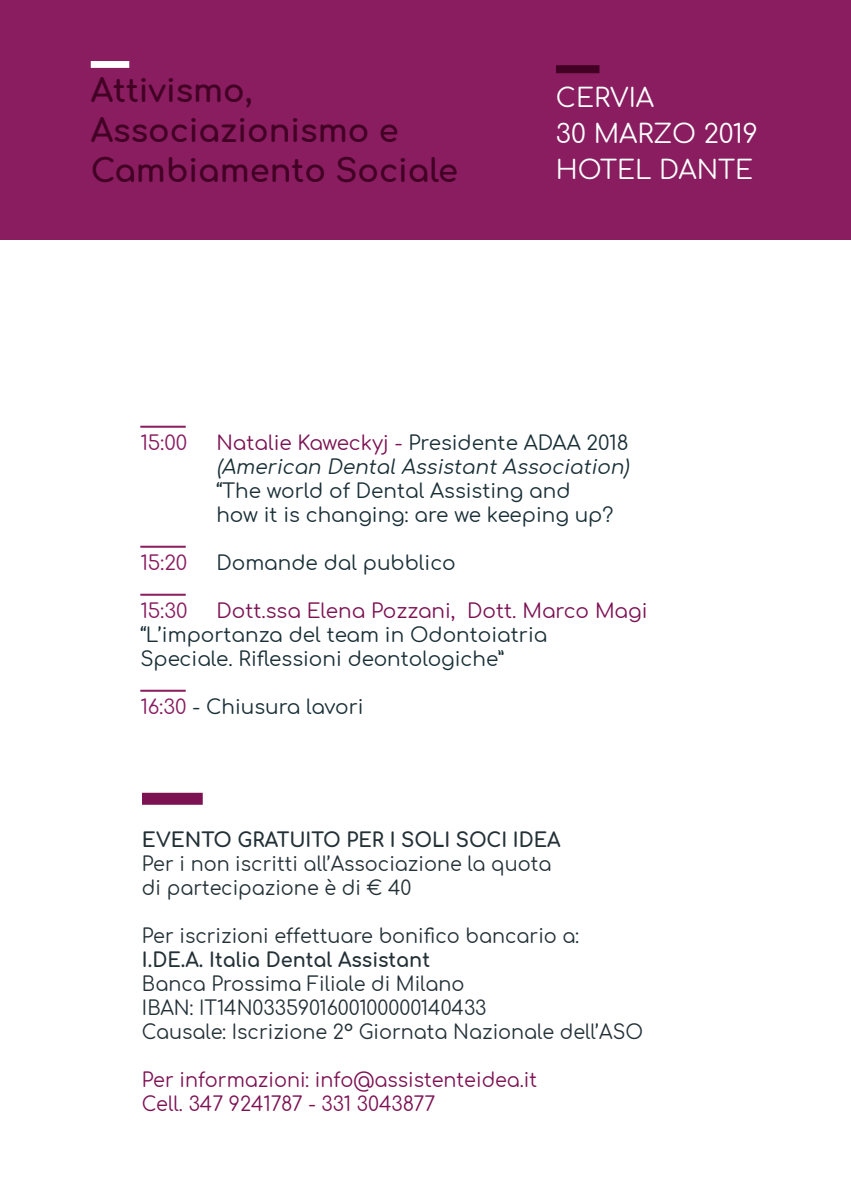
<style>
.page{position:relative;width:851px;height:1202px;background:#fff}
.page>*{position:absolute;margin:0;border:0;box-sizing:border-box;transform-origin:0 0}
.t1{font:700 32px/40px "Comfortaa";color:#420025}
.t2{font:26px/36px "Comfortaa";color:#fff}
.t3{font:20px/24px "Comfortaa";color:#233137;scale:.96 1}
.t4{font:20px/24px "Comfortaa";color:#192f36}
.t5{font:italic 20px/24px "Comfortaa";color:#192f36}
.t6{font:20px/24px "Comfortaa";color:#7d1253;scale:.96 1}
.t7{font:20px "Comfortaa";color:#7d1253}
.t8{font:700 20px "Comfortaa";color:#233137}
.t9{font:700 20px "Comfortaa";color:#233137;scale:.96 1}
.t10{font:20px "Comfortaa";color:#891d60}
.s1{font-style:normal;color:#7d1253}
.s2{font-style:normal}
.s3{color:#891d60}
</style>
<div class="page">
<div style="left:0;top:0;width:850px;height:239px;background:#891d60"></div>
<hr style="left:140px;top:426px;width:46px;height:2px;background:#891d60">
<hr style="left:140px;top:546px;width:46px;height:2px;background:#891d60">
<hr style="left:140px;top:594px;width:46px;height:2px;background:#891d60">
<hr style="left:140px;top:690px;width:46px;height:2px;background:#891d60">
<div style="left:91px;top:61px;width:38px;height:7px;background:#fff"></div>
<div style="left:556px;top:65px;width:43px;height:8px;background:#420025"></div>
<div style="left:142px;top:793px;width:61px;height:12px;background:#7d1253"></div>
<h1 class="t1" style="left:91px;top:66px;width:369px">Attivismo,<br>Associazionismo e<br>Cambiamento Sociale</h1>
<h2 class="t2" style="left:556px;top:76px;width:203px">CERVIA<br>30 MARZO 2019<br>HOTEL DANTE</h2>
<p class="t10" style="left:140px;top:425px;width:48px">15:00</p>
<p class="t5" style="left:216px;top:428px;width:419px"><span class="s1">Natalie Kaweckyj -</span> <span class="s2">Presidente ADAA 2018 </span>(American DentalAssistantAssociation)</p>
<p class="t4" style="left:216px;top:476px;width:398px">“The world of Dental Assisting and how it is changing: are we keeping up?</p>
<p class="t10" style="left:140px;top:545px;width:49px">15:20</p>
<p class="t4" style="left:216px;top:548px;width:241px">Domande dal pubblico</p>
<p class="t10" style="left:140px;top:593px;width:49px">15:30</p>
<p class="t7" style="left:216px;top:593px;width:432px">Dott.ssa Elena Pozzani, Dott. Marco Magi</p>
<p class="t4" style="left:140px;top:620px;width:408px">“L’importanza del team in Odontoiatria<br>Speciale. Riflessioni deontologiche”</p>
<p class="t4" style="left:140px;top:692px;width:225px"><span class="s3">16:30</span> - Chiusura lavori</p>
<p class="t8" style="left:142px;top:822px;width:420px">EVENTO GRATUITO PER I SOLI SOCI IDEA</p>
<p class="t3" style="left:142px;top:849px;width:428px">Per i non iscritti all’Associazione la quota di partecipazione è di € 40</p>
<p class="t3" style="left:142px;top:921px;width:457px">Per iscrizioni effettuare bonifico bancario a:</p>
<p class="t9" style="left:142px;top:942px;width:301px">I.DE.A. Italia Dental Assistant</p>
<p class="t3" style="left:142px;top:969px;width:523px">Banca Prossima Filiale di Milano<br>IBAN: IT14N0335901600100000140433<br>Causale: Iscrizione 2° Giornata Nazionale dell’ASO</p>
<p class="t6" style="left:142px;top:1065px;width:413px">Per informazioni: info@assistenteidea.it<br>Cell. 347 9241787 - 331 3043877</p>
</div>
